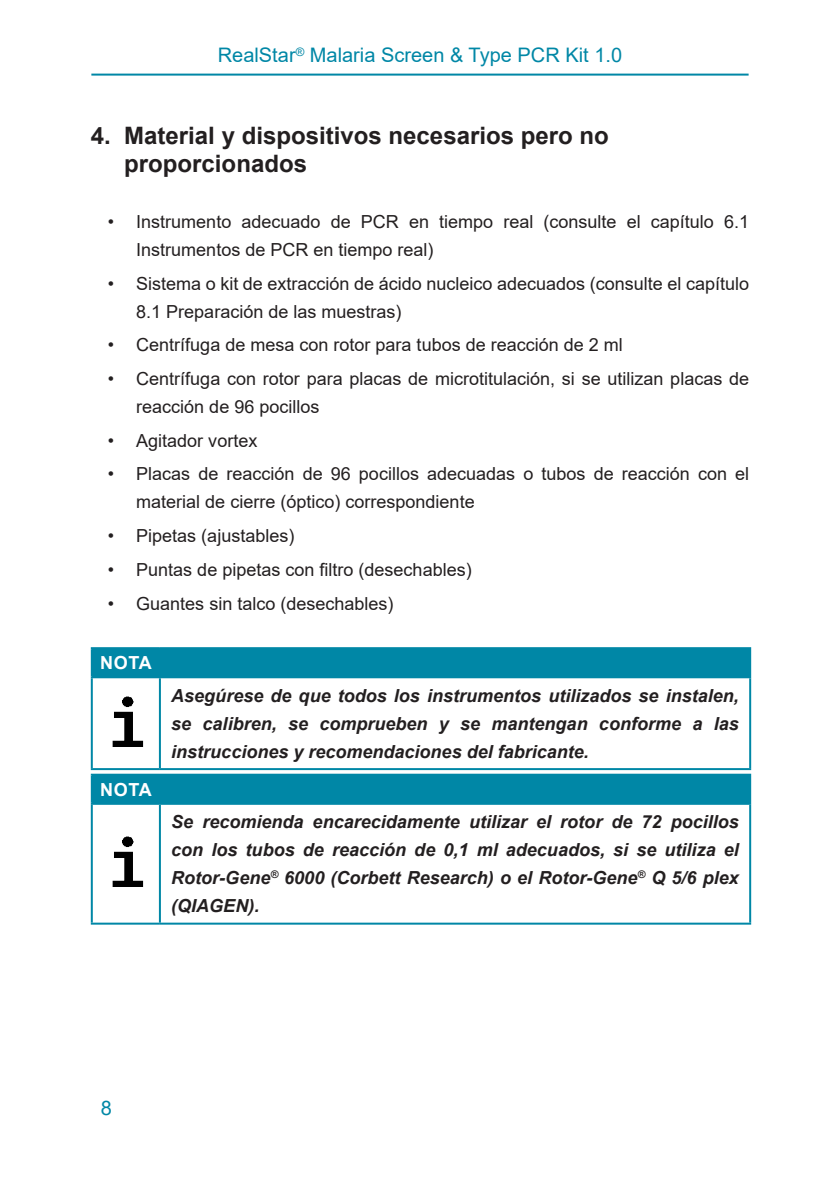
<style>
.page{position:relative;width:840px;height:1191px;background:#fff}
.page>*{position:absolute;margin:0;border:0;box-sizing:border-box;transform-origin:0 0}
.Level_1{font:700 24px "Arial";color:#231f20}
.Seitenkopf{font:20px "Arial";color:#0087a6}
.t1{font:18px/28px "Arial";color:#231f20}
.Note_para{font:italic 700 18px/28px "Arial";color:#231f20;text-align:justify}
.Note_Titel{font:700 18px "Arial";letter-spacing:.035em;color:#fff}
</style>
<div class="page">
<hr style="left:91px;top:74px;width:657px;height:2px;background:#0087a6">
<div style="left:92px;top:648px;width:657px;height:29px;background:#0087a6"></div>
<hr style="left:91px;top:647px;width:69px;height:2px;background:#0087a6">
<hr style="left:91px;top:649px;width:2px;height:27px;background:#0087a6">
<hr style="left:160px;top:647px;width:590px;height:2px;background:#0087a6">
<hr style="left:748px;top:649px;width:2px;height:27px;background:#0087a6">
<hr style="left:91px;top:676px;width:69px;height:2px;background:#0087a6">
<hr style="left:160px;top:676px;width:590px;height:2px;background:#0087a6">
<hr style="left:91px;top:678px;width:2px;height:90px;background:#0087a6">
<hr style="left:91px;top:768px;width:69px;height:2px;background:#0087a6">
<hr style="left:159px;top:678px;width:2px;height:90px;background:#0087a6">
<hr style="left:748px;top:678px;width:2px;height:90px;background:#0087a6">
<hr style="left:160px;top:768px;width:590px;height:2px;background:#0087a6">
<img style="left:112px;top:696px;width:32px;height:51px">
<div style="left:92px;top:774px;width:657px;height:30px;background:#0087a6"></div>
<hr style="left:91px;top:773px;width:69px;height:2px;background:#0087a6">
<hr style="left:91px;top:775px;width:2px;height:28px;background:#0087a6">
<hr style="left:160px;top:773px;width:590px;height:2px;background:#0087a6">
<hr style="left:748px;top:775px;width:2px;height:28px;background:#0087a6">
<hr style="left:91px;top:803px;width:69px;height:2px;background:#0087a6">
<hr style="left:160px;top:803px;width:590px;height:2px;background:#0087a6">
<hr style="left:91px;top:805px;width:2px;height:117px;background:#0087a6">
<hr style="left:91px;top:922px;width:69px;height:2px;background:#0087a6">
<hr style="left:159px;top:805px;width:2px;height:117px;background:#0087a6">
<hr style="left:748px;top:805px;width:2px;height:117px;background:#0087a6">
<hr style="left:160px;top:922px;width:590px;height:2px;background:#0087a6">
<img style="left:112px;top:836px;width:32px;height:51px">
<p class="Seitenkopf" style="left:218px;top:41px;width:405px">RealStar<sup>®</sup> Malaria Screen &amp; Type PCR Kit 1.0</p>
<p class="Level_1" style="left:91px;top:118px;width:519px">4. Material y dispositivos necesarios pero no</p>
<p class="Level_1" style="left:124px;top:146px;width:184px">proporcionados</p>
<p class="t1" style="left:136px;top:208px;width:614px;text-indent:-28px">• Instrumento adecuado de PCR en tiempo real (consulte el capítulo 6.1<br>Instrumentos de PCR en tiempo real)</p>
<p class="t1" style="left:136px;top:269px;width:614px;text-indent:-28px">• Sistema o kit de extracción de ácido nucleico adecuados (consulte el capítulo<br>8.1 Preparación de las muestras)</p>
<p class="t1" style="left:108px;top:331px;width:516px">• Centrífuga de mesa con rotor para tubos de reacción de 2 ml</p>
<p class="t1" style="left:136px;top:365px;width:614px;text-indent:-28px">• Centrífuga con rotor para placas de microtitulación, si se utilizan placas de reacción de 96 pocillos</p>
<p class="t1" style="left:108px;top:426px;width:151px">• Agitador vortex</p>
<p class="t1" style="left:136px;top:460px;width:614px;text-indent:-28px">• Placas de reacción de 96 pocillos adecuadas o tubos de reacción con el material de cierre (óptico) correspondiente</p>
<p class="t1" style="left:108px;top:522px;width:188px">• Pipetas (ajustables)</p>
<p class="t1" style="left:108px;top:555px;width:365px">• Puntas de pipetas con filtro (desechables)</p>
<p class="t1" style="left:108px;top:589px;width:287px">• Guantes sin talco (desechables)</p>
<p class="Note_Titel" style="left:100px;top:650px;width:53px">NOTA</p>
<p class="Note_Titel" style="left:100px;top:777px;width:53px">NOTA</p>
<p class="Note_para" style="left:171px;top:682px;width:568px">Asegúrese de que todos los instrumentos utilizados se instalen, se calibren, se comprueben y se mantengan conforme a las instrucciones y recomendaciones del fabricante.</p>
<p class="Note_para" style="left:171px;top:808px;width:568px">Se recomienda encarecidamente utilizar el rotor de 72 pocillos con los tubos de reacción de 0,1 ml adecuados, si se utiliza el Rotor-Gene<sup>®</sup> 6000 (Corbett Research) o el Rotor-Gene<sup>®</sup> Q 5/6 plex (QIAGEN).</p>
<p class="Seitenkopf" style="left:101px;top:1094px;width:13px">8</p>
</div>
